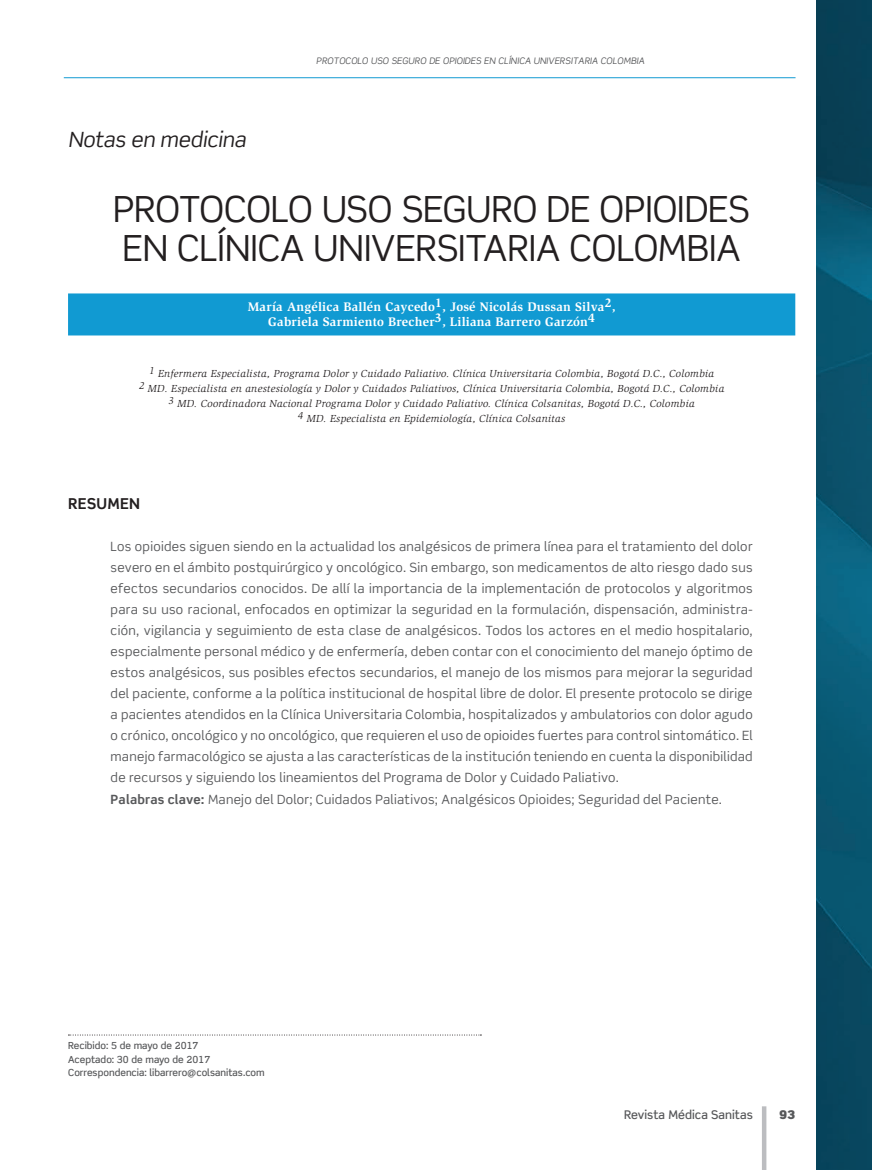
<style>
.page{position:relative;width:872px;height:1170px;background:#fff}
.page>*{position:absolute;margin:0;border:0;box-sizing:border-box;transform-origin:0 0}
.t1{font:36px/39px "Scene Std";letter-spacing:-.01em;color:#231f20}
.t2{font:italic 21px "Scene Std";letter-spacing:-.005em;color:#231f20}
.t3{font:700 15px "Scene Std";letter-spacing:.02em;color:#231f20}
.t4{font:12.75px/21px "Scene Std";letter-spacing:.02em;color:#57585a}
.t5{font:700 12.75px/15px "Slimbach Std";letter-spacing:.015em;color:#fff;text-align:center}
.t6{font:500 12px "Scene Std";color:#57585a}
.t7{font:900 12px "Scene Std";color:#57585a}
.t8{font:italic 10.5px/15px "Slimbach Std";letter-spacing:.03em;color:#231f20;text-align:center}
.t9{font:500 9.75px/13.5px "Scene Std";color:#57585a}
.t10{font:italic 9px "Scene Std";letter-spacing:.01em;color:#57585a}
.s1{font-weight:700}
</style>
<div class="page">
<hr style="left:64px;top:77px;width:731px;height:1px;background:#119ad2">
<hr style="left:762px;top:1106px;width:4px;height:63px;background:#bcbdc0">
<svg style="left:68px;top:1034px;width:413px;height:1px"></svg>
<div style="left:68px;top:293px;width:727px;height:42px;background:#119ad2"></div>
<img style="left:816px;top:0;width:56px;height:1169px">
<h2 class="t2" style="left:68px;top:127px;width:179px">Notas en medicina</h2>
<p class="t10" style="left:316px;top:55px;width:330px">PROTOCOLO USO SEGURO DE OPIOIDES EN CLÍNICA UNIVERSITARIA COLOMBIA</p>
<h1 class="t1" style="left:113px;top:189px;width:638px">PROTOCOLO USO SEGURO DE OPIOIDES<br>EN CLÍNICA UNIVERSITARIA COLOMBIA</h1>
<p class="t5" style="left:248px;top:299px;width:369px">María Angélica Ballén Caycedo1, José Nicolás Dussan Silva2,<br>Gabriela Sarmiento Brecher3, Liliana Barrero Garzón4</p>
<p class="t8" style="left:139px;top:366px;width:587px">1 Enfermera Especialista, Programa Dolor y Cuidado Paliativo. Clínica Universitaria Colombia, Bogotá D.C., Colombia<br>2 MD. Especialista en anestesiología y Dolor y Cuidados Paliativos, Clínica Universitaria Colombia, Bogotá D.C., Colombia 3 MD. Coordinadora Nacional Programa Dolor y Cuidado Paliativo. Clínica Colsanitas, Bogotá D.C., Colombia<br>4 MD. Especialista en Epidemiología, Clínica Colsanitas</p>
<p class="t3" style="left:68px;top:494px;width:74px">RESUMEN</p>
<p class="t4" style="left:111px;top:536px;width:643px">Los opioides siguen siendo en la actualidad los analgésicos de primera línea para el tratamiento del dolor severo en el ámbito postquirúrgico y oncológico. Sin embargo, son medicamentos de alto riesgo dado sus efectos secundarios conocidos. De allí la importancia de la implementación de protocolos y algoritmos para su uso racional, enfocados en optimizar la seguridad en la formulación, dispensación, administra&shy;ción, vigilancia y seguimiento de esta clase de analgésicos. Todos los actores en el medio hospitalario, especialmente personal médico y de enfermería, deben contar con el conocimiento del manejo óptimo de estos analgésicos, sus posibles efectos secundarios, el manejo de los mismos para mejorar la seguridad del paciente, conforme a la política institucional de hospital libre de dolor. El presente protocolo se dirige a pacientes atendidos en la Clínica Universitaria Colombia, hospitalizados y ambulatorios con dolor agudo o crónico, oncológico y no oncológico, que requieren el uso de opioides fuertes para control sintomático. El manejo farmacológico se ajusta a las características de la institución teniendo en cuenta la disponibilidad de recursos y siguiendo los lineamientos del Programa de Dolor y Cuidado Paliativo.<br><span class="s1">Palabras clave:</span> Manejo del Dolor; Cuidados Paliativos; Analgésicos Opioides; Seguridad del Paciente.</p>
<p class="t9" style="left:68px;top:1038px;width:198px">Recibido: 5 de mayo de 2017<br>Aceptado: 30 de mayo de 2017<br>Correspondencia: libarrero@colsanitas.com</p>
<p class="t6" style="left:624px;top:1106px;width:130px">Revista Médica Sanitas</p>
<p class="t7" style="left:779px;top:1106px;width:18px">93</p>
</div>
